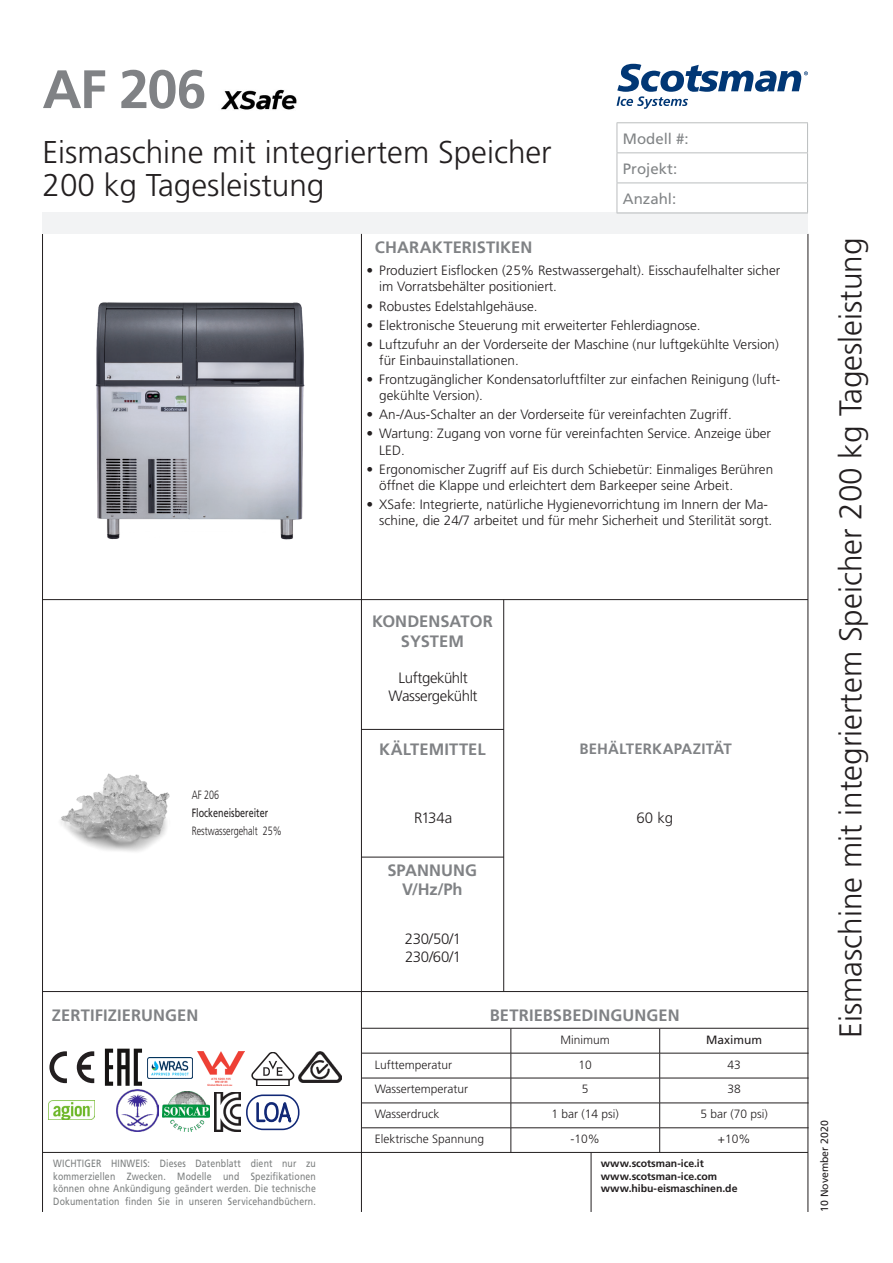
<style>
.page{position:relative;width:893px;height:1263px;background:#fff}
.page>*{position:absolute;margin:0;border:0;box-sizing:border-box;transform-origin:0 0}
.Note_fondo_pagina{font:700 54px "Frutiger";color:#808285}
.Sottotitolo{font:300 31.5px "Frutiger";color:#231f20}
.t1{font:700 16.5px/19.8px "Frutiger";letter-spacing:.005em;color:#808285;text-align:center}
.Note_fondo_pagina-2{font:300 15px "Frutiger";letter-spacing:-.025em;color:#231f20}
.t2{font:15px/30px "Frutiger";color:#818486}
.Note_fondo_pagina-3{font:700 15px "Frutiger";letter-spacing:.01em;color:#808285}
.t3{font:300 13.5px/16.2px "Frutiger";color:#231f20}
.t4{font:300 12px "Frutiger";color:#231f20}
.t5{font:300 12px "Frutiger";color:#231f20;scale:.75 1}
.t6{font:12px "Frutiger";color:#231f20;scale:.75 1}
.t7{font:12px "Frutiger";color:#231f20}
.t8{font:10.5px/12.6px "Frutiger";letter-spacing:.02em;color:#7c7f7f;text-align:justify;scale:.83 1}
.t9{font:700 10.5px/12.6px "Frutiger";letter-spacing:-.005em;color:#231f20}
.t10{font:10.5px "Frutiger";color:#231f20}
</style>
<div class="page">
<hr style="left:42px;top:234px;width:1px;height:978px;background:#231f20">
<hr style="left:808px;top:234px;width:1px;height:978px;background:#231f20">
<svg style="left:617px;top:64px;width:191px;height:45px"></svg>
<div style="left:43px;top:213px;width:765px;height:21px;background:#f2f3f4"></div>
<hr style="left:43px;top:599px;width:765px;height:1px;background:#231f20">
<hr style="left:361px;top:729px;width:143px;height:1px;background:#231f20">
<hr style="left:361px;top:857px;width:143px;height:1px;background:#231f20">
<hr style="left:503px;top:600px;width:1px;height:391px;background:#231f20">
<hr style="left:43px;top:991px;width:765px;height:1px;background:#231f20">
<hr style="left:591px;top:1152px;width:1px;height:60px;background:#231f20">
<hr style="left:43px;top:1152px;width:765px;height:1px;background:#231f20">
<hr style="left:617px;top:122px;width:191px;height:1px;background:#babdbe">
<svg style="left:617px;top:123px;width:1px;height:29px"></svg>
<svg style="left:807px;top:123px;width:1px;height:29px"></svg>
<hr style="left:617px;top:152px;width:191px;height:1px;background:#babdbe">
<hr style="left:617px;top:153px;width:1px;height:30px;background:#babdbe">
<hr style="left:807px;top:153px;width:1px;height:30px;background:#babdbe">
<hr style="left:617px;top:183px;width:191px;height:1px;background:#babdbe">
<hr style="left:617px;top:183px;width:1px;height:30px;background:#babdbe">
<hr style="left:807px;top:183px;width:1px;height:30px;background:#babdbe">
<hr style="left:617px;top:213px;width:191px;height:1px;background:#babdbe">
<hr style="left:361px;top:234px;width:1px;height:978px;background:#231f20">
<img style="left:95px;top:302px;width:210px;height:238px">
<hr style="left:362px;top:1078px;width:149px;height:1px;background:#231f20">
<hr style="left:511px;top:1078px;width:149px;height:1px;background:#231f20">
<hr style="left:660px;top:1078px;width:148px;height:1px;background:#231f20">
<hr style="left:362px;top:1103px;width:149px;height:1px;background:#231f20">
<hr style="left:511px;top:1103px;width:149px;height:1px;background:#231f20">
<hr style="left:660px;top:1103px;width:148px;height:1px;background:#231f20">
<hr style="left:362px;top:1127px;width:149px;height:1px;background:#231f20">
<hr style="left:511px;top:1127px;width:149px;height:1px;background:#231f20">
<hr style="left:660px;top:1127px;width:148px;height:1px;background:#231f20">
<svg style="left:511px;top:1029px;width:1px;height:123px"></svg>
<svg style="left:659px;top:1029px;width:1px;height:123px"></svg>
<hr style="left:362px;top:1053px;width:149px;height:1px;background:#231f20">
<hr style="left:511px;top:1053px;width:149px;height:1px;background:#231f20">
<hr style="left:660px;top:1053px;width:148px;height:1px;background:#231f20">
<hr style="left:362px;top:1028px;width:149px;height:1px;background:#231f20">
<hr style="left:511px;top:1028px;width:149px;height:1px;background:#231f20">
<hr style="left:660px;top:1028px;width:148px;height:1px;background:#231f20">
<svg style="left:77px;top:1051px;width:17px;height:32px"></svg>
<svg style="left:49px;top:1051px;width:18px;height:32px"></svg>
<svg style="left:105px;top:1049px;width:37px;height:37px"></svg>
<img style="left:147px;top:1058px;width:46px;height:20px">
<img style="left:198px;top:1051px;width:47px;height:34px">
<svg style="left:251px;top:1052px;width:43px;height:34px"></svg>
<img style="left:298px;top:1051px;width:43px;height:31px">
<img style="left:49px;top:1101px;width:46px;height:18px">
<img style="left:117px;top:1090px;width:42px;height:42px">
<img style="left:163px;top:1092px;width:46px;height:40px">
<img style="left:214px;top:1092px;width:26px;height:39px">
<div style="left:246px;top:1094px;width:53px;height:36px;border:2px solid #112876;border-radius:16px"></div>
<svg style="left:256px;top:1102px;width:11px;height:21px"></svg>
<div style="left:264px;top:1102px;width:15px;height:20px;border:3px solid #112876;border-radius:50%"></div>
<svg style="left:276px;top:1094px;width:17px;height:29px"></svg>
<img style="left:60px;top:773px;width:110px;height:79px">
<img style="left:221px;top:89px;width:76px;height:21px">
<p class="Note_fondo_pagina" style="left:43px;top:58px;width:166px">AF 206</p>
<p class="Sottotitolo" style="left:43px;top:134px;width:511px">Eismaschine mit integriertem Speicher</p>
<p class="Sottotitolo" style="left:43px;top:167px;width:283px">200 kg Tagesleistung</p>
<p class="t1" style="left:375px;top:237px;width:159px">CHARAKTERISTIKEN</p>
<p class="t2" style="left:623px;top:123px;width:67px">Modell #:<br>Projekt:<br>Anzahl:</p>
<p class="t3" style="left:379px;top:262px;width:403px;text-indent:-13px">• Produziert Eisflocken (25% Restwassergehalt). Eisschaufelhalter sicher im Vorratsbehälter positioniert.</p>
<p class="t3" style="left:367px;top:298px;width:173px">• Robustes Edelstahlgehäuse.</p>
<p class="t3" style="left:367px;top:317px;width:336px">• Elektronische Steuerung mit erweiterter Fehlerdiagnose.</p>
<p class="t3" style="left:379px;top:336px;width:401px;text-indent:-13px">• Luftzufuhr an der Vorderseite der Maschine (nur luftgekühlte Version) für Einbauinstallationen.</p>
<p class="t3" style="left:379px;top:371px;width:403px;text-indent:-13px">• Frontzugänglicher Kondensatorluftfilter zur einfachen Reinigung (luft&shy;gekühlte Version).</p>
<p class="t3" style="left:367px;top:406px;width:367px">• An-/Aus-Schalter an der Vorderseite für vereinfachten Zugriff.</p>
<p class="t3" style="left:379px;top:426px;width:393px;text-indent:-13px">• Wartung: Zugang von vorne für vereinfachten Service. Anzeige über<br>LED.</p>
<p class="t3" style="left:379px;top:461px;width:395px;text-indent:-13px">• Ergonomischer Zugriff auf Eis durch Schiebetür: Einmaliges Berühren öffnet die Klappe und erleichtert dem Barkeeper seine Arbeit.</p>
<p class="t3" style="left:379px;top:496px;width:395px;text-indent:-13px">• XSafe: Integrierte, natürliche Hygienevorrichtung im Innern der Ma&shy;schine, die 24/7 arbeitet und für mehr Sicherheit und Sterilität sorgt.</p>
<p class="t1" style="left:372px;top:611px;width:122px">KONDENSATOR<br>SYSTEM</p>
<p class="t5" style="left:192px;top:788px;width:38px">AF 206</p>
<p class="t6" style="left:192px;top:805px;width:104px">Flockeneisbereiter</p>
<p class="t5" style="left:192px;top:824px;width:122px">Restwassergehalt 25%</p>
<p class="t1" style="left:52px;top:1005px;width:148px">ZERTIFIZIERUNGEN</p>
<p class="t8" style="left:53px;top:1157px;width:318px">WICHTIGER HINWEIS: Dieses Datenblatt dient nur zu kommerziellen Zwecken. Modelle und Spezifikationen können ohne Ankündigung geändert werden. Die technische Dokumentation finden Sie in unseren Servicehandbüchern.</p>
<p class="Note_fondo_pagina-2" style="left:398px;top:669px;width:71px">Luftgekühlt</p>
<p class="Note_fondo_pagina-2" style="left:389px;top:687px;width:90px">Wassergekühlt</p>
<p class="t1" style="left:379px;top:740px;width:108px">KÄLTEMITTEL</p>
<p class="Note_fondo_pagina-3" style="left:579px;top:740px;width:154px">BEHÄLTERKAPAZITÄT</p>
<p class="Note_fondo_pagina-2" style="left:414px;top:809px;width:40px">R134a</p>
<p class="Note_fondo_pagina-2" style="left:637px;top:809px;width:38px">60 kg</p>
<p class="t1" style="left:387px;top:860px;width:91px">SPANNUNG<br>V/Hz/Ph</p>
<p class="Note_fondo_pagina-2" style="left:405px;top:930px;width:58px">230/50/1</p>
<p class="Note_fondo_pagina-2" style="left:405px;top:948px;width:58px">230/60/1</p>
<p class="t1" style="left:490px;top:1005px;width:191px">BETRIEBSBEDINGUNGEN</p>
<p class="t4" style="left:561px;top:1033px;width:51px">Minimum</p>
<p class="t7" style="left:706px;top:1032px;width:58px">Maximum</p>
<p class="t4" style="left:375px;top:1057px;width:79px">Lufttemperatur</p>
<p class="t4" style="left:579px;top:1057px;width:15px">10</p>
<p class="t4" style="left:727px;top:1057px;width:15px">43</p>
<p class="t4" style="left:375px;top:1082px;width:95px">Wassertemperatur</p>
<p class="t4" style="left:582px;top:1082px;width:8px">5</p>
<p class="t4" style="left:727px;top:1082px;width:15px">38</p>
<p class="t4" style="left:375px;top:1107px;width:66px">Wasserdruck</p>
<p class="t4" style="left:552px;top:1107px;width:69px">1 bar (14 psi)</p>
<p class="t4" style="left:700px;top:1107px;width:69px">5 bar (70 psi)</p>
<p class="t4" style="left:375px;top:1132px;width:111px">Elektrische Spannung</p>
<p class="t4" style="left:571px;top:1132px;width:31px">-10%</p>
<p class="t4" style="left:718px;top:1132px;width:34px">+10%</p>
<p class="t9" style="left:601px;top:1157px;width:138px">www.scotsman-ice.it www.scotsman-ice.com www.hibu-eismaschinen.de</p>
<p class="Sottotitolo" style="left:833px;top:1038px;width:801px;rotate:-90deg">Eismaschine mit integriertem Speicher 200 kg Tagesleistung</p>
<p class="t10" style="left:818px;top:1212px;width:93px;rotate:-90deg">10 November 2020</p>
</div>
